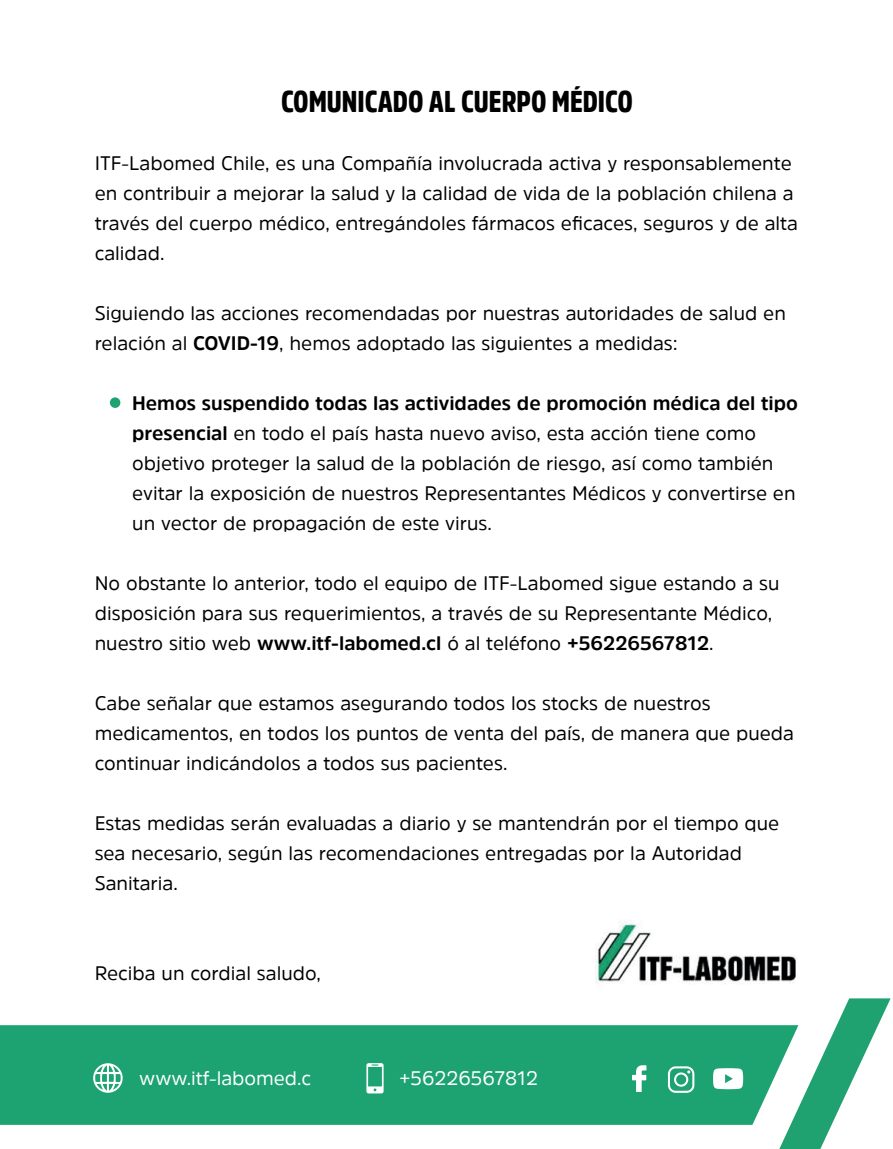
<style>
.page{position:relative;width:893px;height:1149px;background:#fff}
.page>*{position:absolute;margin:0;border:0;box-sizing:border-box;transform-origin:0 0}
.t1{font:900 30px "Amsi Pro Cond";color:#000001}
.t2{font:19.5px/30px "Amsi Pro";color:#000001}
.t3{font:19.5px "Amsi Pro";color:#fff}
.s1{font-weight:700}
</style>
<div class="page">
<img style="left:595px;top:921px;width:201px;height:63px">
<div style="left:0;top:1025px;width:713px;height:99px;background:#1ca371"></div>
<div style="left:110px;top:397px;width:10px;height:11px;background:#1ca371;border-radius:50%"></div>
<svg style="left:366px;top:1062px;width:18px;height:31px"></svg>
<svg style="left:93px;top:1062px;width:30px;height:30px"></svg>
<svg style="left:632px;top:1064px;width:14px;height:27px"></svg>
<svg style="left:668px;top:1065px;width:26px;height:27px"></svg>
<svg style="left:713px;top:998px;width:178px;height:150px"></svg>
<h1 class="t1" style="left:281px;top:81px;width:353px">COMUNICADO AL CUERPO MÉDICO</h1>
<p class="t2" style="left:95px;top:147px;width:705px">ITF-Labomed Chile, es una Compañía involucrada activa y responsablemente en contribuir a mejorar la salud y la calidad de vida de la población chilena a través del cuerpo médico, entregándoles fármacos eficaces, seguros y de alta calidad.</p>
<p class="t2" style="left:95px;top:297px;width:693px">Siguiendo las acciones recomendadas por nuestras autoridades de salud en relación al <span class="s1">COVID-19</span>, hemos adoptado las siguientes a medidas:</p>
<p class="t2" style="left:132px;top:387px;width:667px"><span class="s1">Hemos suspendido todas las actividades de promoción médica del tipo presencial</span> en todo el país hasta nuevo aviso, esta acción tiene como objetivo proteger la salud de la población de riesgo, así como también evitar la exposición de nuestros Representantes Médicos y convertirse en un vector de propagación de este virus.</p>
<p class="t2" style="left:95px;top:567px;width:686px">No obstante lo anterior, todo el equipo de ITF-Labomed sigue estando a su disposición para sus requerimientos, a través de su Representante Médico, nuestro sitio web <span class="s1">www.itf-labomed.cl</span> ó al teléfono <span class="s1">+56226567812</span>.</p>
<p class="t2" style="left:95px;top:687px;width:701px">Cabe señalar que estamos asegurando todos los stocks de nuestros medicamentos, en todos los puntos de venta del país, de manera que pueda continuar indicándolos a todos sus pacientes.</p>
<p class="t2" style="left:95px;top:807px;width:686px">Estas medidas serán evaluadas a diario y se mantendrán por el tiempo que sea necesario, según las recomendaciones entregadas por la Autoridad<br>Sanitaria.</p>
<p class="t2" style="left:95px;top:957px;width:228px">Reciba un cordial saludo,</p>
<p class="t3" style="left:139px;top:1064px;width:173px">www.itf-labomed.c</p>
<p class="t3" style="left:399px;top:1064px;width:141px">+56226567812</p>
</div>
